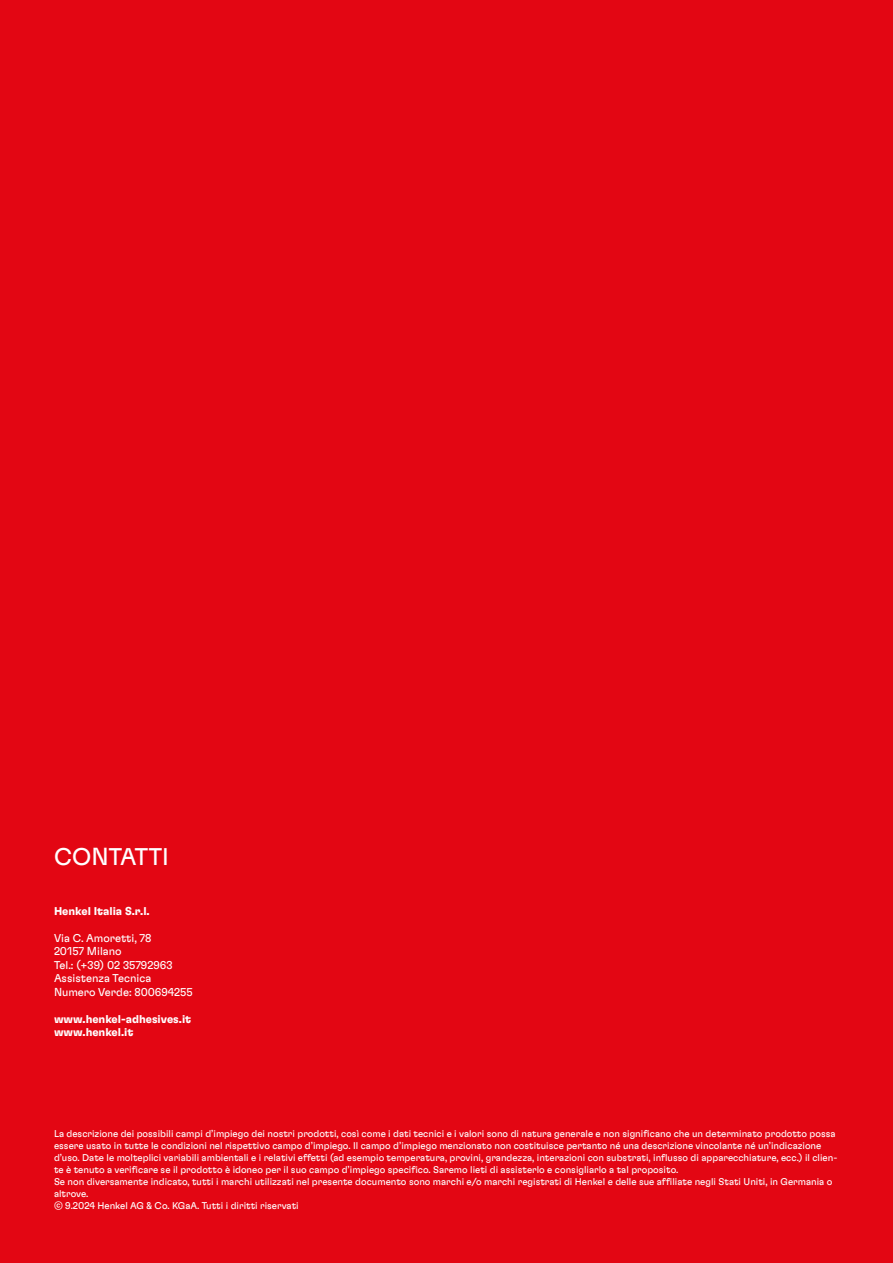
<style>
.page{position:relative;width:893px;height:1263px;background:#e30613}
.page>*{position:absolute;margin:0;border:0;box-sizing:border-box;transform-origin:0 0}
.t1{font:24px "Henkel GT Flexa";color:#fff}
.t2{font:11.25px/13.5px "Henkel GT Flexa";color:#fff}
.t3{font:700 11.25px/13.5px "Henkel GT Flexa";color:#fff}
.t4{font:9.75px/12px "Henkel GT Flexa";color:#fff}
</style>
<div class="page">
<h1 class="t1" style="left:54px;top:842px;width:116px">CONTATTI</h1>
<p class="t3" style="left:54px;top:903px;width:97px">Henkel Italia S.r.l.</p>
<p class="t2" style="left:54px;top:930px;width:140px">Via C. Amoretti, 78<br>20157 Milano<br>Tel.: (+39) 02 35792963<br>Assistenza Tecnica<br>Numero Verde: 800694255</p>
<p class="t3" style="left:54px;top:1011px;width:139px">www.henkel-adhesives.it www.henkel.it</p>
<p class="t4" style="left:54px;top:1127px;width:785px">La descrizione dei possibili campi d’impiego dei nostri prodotti, così come i dati tecnici e i valori sono di natura generale e non significano che un determinato prodotto possa essere usato in tutte le condizioni nel rispettivo campo d’impiego. Il campo d’impiego menzionato non costituisce pertanto né una descrizione vincolante né un’indicazione d’uso. Date le molteplici variabili ambientali e i relativi effetti (ad esempio temperatura, provini, grandezza, interazioni con substrati, influsso di apparecchiature, ecc.) il clien&shy;te è tenuto a verificare se il prodotto è idoneo per il suo campo d’impiego specifico. Saremo lieti di assisterlo e consigliarlo a tal proposito.<br>Se non diversamente indicato, tutti i marchi utilizzati nel presente documento sono marchi e/o marchi registrati di Henkel e delle sue affiliate negli Stati Uniti, in Germania o altrove.<br>© 9.2024 Henkel AG &amp; Co. KGaA. Tutti i diritti riservati</p>
</div>
